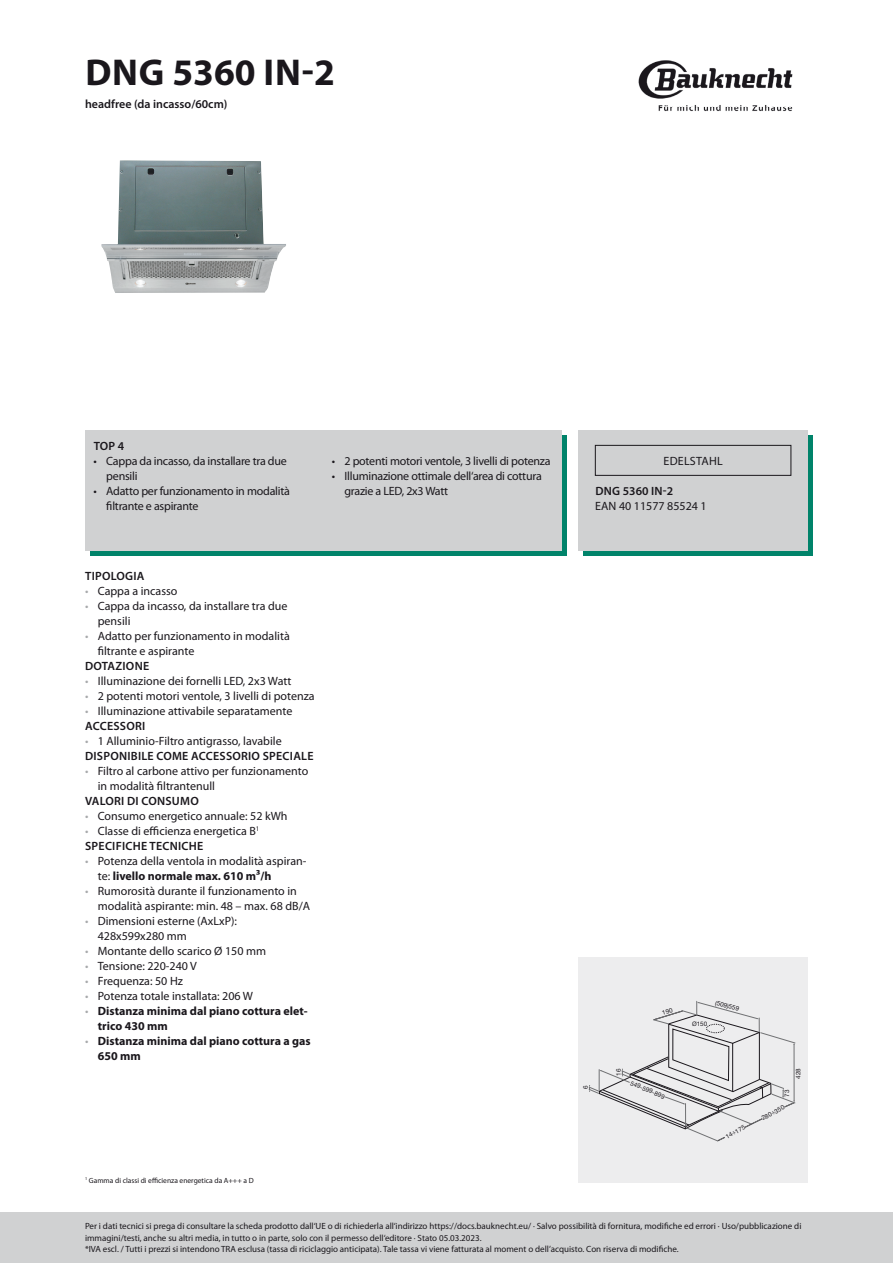
<style>
.page{position:relative;width:893px;height:1263px;background:#fff}
.page>*{position:absolute;margin:0;border:0;box-sizing:border-box;transform-origin:0 0}
.t1{font:700 37.5px "Myriad Pro";letter-spacing:.01em;color:#1a171c}
.t2{font:12px/15px "Myriad Pro";color:#1a171c}
.t3{font:12px/15px "Myriad Pro";letter-spacing:-.02em;color:#1a171c}
.t4{font:700 12px/15px "Myriad Pro";color:#1a171c}
.t5{font:600 12px "Myriad Pro";letter-spacing:.02em;color:#1a171c}
.t6{font:600 12px "Myriad Pro";color:#1a171c}
.t7{font:9px/11.2px "Myriad Pro";color:#1a171c}
.t8{font:7.5px "Myriad Pro";color:#1a171c}
.t9{font:6.3px "Helvetica Neue";color:#1a171c}
.t10{font:6.15px "Helvetica Neue";color:#1a171c}
.s1{color:#a7a9ab}
.s2{font-weight:600}
.s3{font-weight:700}
.s4{font-weight:400;color:#a7a9ab}
</style>
<div class="page">
<img style="left:638px;top:60px;width:155px;height:52px">
<div style="left:0;top:1212px;width:893px;height:51px;background:#d0d1d2"></div>
<img style="left:101px;top:160px;width:185px;height:133px">
<svg style="left:90px;top:436px;width:477px;height:120px;background:#228f7b"></svg>
<div style="left:85px;top:430px;width:476px;height:120px;background:#d0d1d2"></div>
<div style="left:584px;top:436px;width:229px;height:120px;background:#00836a"></div>
<div style="left:578px;top:430px;width:230px;height:120px;background:#d0d1d2"></div>
<div style="left:595px;top:445px;width:196px;height:30px;border:1px solid #1a171c"></div>
<div style="left:578px;top:958px;width:230px;height:225px;background:#ededee"></div>
<svg style="left:588px;top:1001px;width:207px;height:140px"></svg>
<h1 class="t1" style="left:85px;top:48px;width:251px">DNG 5360 IN-2</h1>
<p class="t6" style="left:85px;top:97px;width:144px">HEADFREE (DA INCASSO/60CM)</p>
<p class="t5" style="left:94px;top:439px;width:32px">TOP 4</p>
<p class="t3" style="left:106px;top:454px;width:182px;text-indent:-13px">• Cappa da incasso, da installare tra due pensili</p>
<p class="t3" style="left:106px;top:484px;width:185px;text-indent:-13px">• Adatto per funzionamento in modalità filtrante e aspirante</p>
<p class="t3" style="left:332px;top:454px;width:220px">• 2 potenti motori ventole, 3 livelli di potenza</p>
<p class="t3" style="left:344px;top:469px;width:199px;text-indent:-13px">• Illuminazione ottimale dell‘area di cottura grazie a LED, 2x3 Watt</p>
<p class="t5" style="left:85px;top:570px;width:61px">TIPOLOGIA</p>
<p class="t2" style="left:85px;top:584px;width:94px"><span class="s1">•</span> Cappa a incasso</p>
<p class="t2" style="left:98px;top:599px;width:191px;text-indent:-13px"><span class="s1">•</span> Cappa da incasso, da installare tra due pensili</p>
<p class="t2" style="left:98px;top:629px;width:193px;text-indent:-13px"><span class="s1">•</span> Adatto per funzionamento in modalità filtrante e aspirante</p>
<p class="t5" style="left:85px;top:660px;width:66px">DOTAZION E</p>
<p class="t2" style="left:85px;top:674px;width:208px"><span class="s1">•</span> Illuminazione dei fornelli LED, 2x3 Watt</p>
<p class="t2" style="left:85px;top:689px;width:231px"><span class="s1">•</span> 2 potenti motori ventole, 3 livelli di potenza</p>
<p class="t2" style="left:85px;top:704px;width:209px"><span class="s1">•</span> Illuminazione attivabile separatamente<br><span class="s2">ACCESSORI</span></p>
<p class="t2" style="left:85px;top:734px;width:198px"><span class="s1">•</span> 1 Alluminio-Filtro antigrasso, lavabile<br><span class="s2">DISPONI</span></p>
<p class="t5" style="left:131px;top:750px;width:184px">BILE COME ACCESSORIO SPECIALE</p>
<p class="t2" style="left:98px;top:764px;width:212px;text-indent:-13px"><span class="s1">•</span> Filtro al carbone attivo per funzionamento in modalità filtrantenull</p>
<p class="t5" style="left:85px;top:795px;width:113px">VALORI DI CONSUMO</p>
<p class="t2" style="left:85px;top:809px;width:204px"><span class="s1">•</span> Consumo energetico annuale: 52 kWh</p>
<p class="t2" style="left:85px;top:824px;width:176px"><span class="s1">•</span> Classe di efficienza energetica B<sup>1<br></sup><span class="s2">SPECIFICHE TECNICHE</span></p>
<p class="t2" style="left:98px;top:854px;width:210px;text-indent:-13px"><span class="s1">•</span> Potenza della ventola in modalità aspiran&shy;te: <span class="s3">livello normale max. 610 m³/h</span></p>
<p class="t2" style="left:98px;top:884px;width:214px;text-indent:-13px"><span class="s1">•</span> Rumorosità durante il funzionamento in modalità aspirante: min. 48 – max. 68 dB/A</p>
<p class="t2" style="left:98px;top:914px;width:141px;text-indent:-13px"><span class="s1">•</span> Dimensioni esterne (AxLxP):<br>428x599x280 mm</p>
<p class="t2" style="left:85px;top:944px;width:183px"><span class="s1">•</span> Montante dello scarico Ø 150 mm</p>
<p class="t2" style="left:85px;top:959px;width:113px"><span class="s1">•</span> Tensione: 220-240 V</p>
<p class="t2" style="left:85px;top:974px;width:100px"><span class="s1">•</span> Frequenza: 50 Hz</p>
<p class="t2" style="left:85px;top:989px;width:169px"><span class="s1">•</span> Potenza totale installata: 206 W</p>
<p class="t4" style="left:98px;top:1003px;width:211px;text-indent:-13px"><span class="s4">•</span> Distanza minima dal piano cottura elet&shy;trico 430 mm</p>
<p class="t4" style="left:98px;top:1033px;width:214px;text-indent:-13px"><span class="s4">•</span> Distanza minima dal piano cottura a gas<br>650 mm</p>
<p class="t8" style="left:85px;top:1176px;width:170px"><sup>1</sup> Gamma di classi di efficienza energetica da A+++ a D</p>
<p class="t2" style="left:663px;top:454px;width:58px">Edelstahl</p>
<p class="t5" style="left:595px;top:484px;width:79px">DNG 5360 IN-2</p>
<p class="t2" style="left:595px;top:499px;width:113px">EAN 40 11577 85524 1</p>
<p class="t9" style="left:581px;top:1089px;width:5px;rotate:-90deg">6</p>
<p class="t9" style="left:614px;top:1076px;width:9px;rotate:-90deg">16</p>
<p class="t9" style="left:633px;top:1078px;width:38px;rotate:23deg">549-599-899</p>
<p class="t9" style="left:717px;top:998px;width:26px;rotate:15deg">(509)559</p>
<p class="t10" style="left:692px;top:1019px;width:17px">Ø150</p>
<p class="t9" style="left:724px;top:1133px;width:23px;rotate:-28deg">14÷175</p>
<p class="t9" style="left:794px;top:1078px;width:12px;rotate:-90deg">428</p>
<p class="t9" style="left:782px;top:1097px;width:9px;rotate:-90deg">73</p>
<p class="t9" style="left:760px;top:1114px;width:26px;rotate:-28deg">280÷350</p>
<p class="t7" style="left:85px;top:1221px;width:718px">Per i dati tecnici si prega di consultare la scheda prodotto dall‘UE o di richiederla all‘indirizzo https://docs.bauknecht.eu/ · Salvo possibilità di fornitura, modifiche ed errori · Uso/pubblicazione di immagini/testi, anche su altri media, in tutto o in parte, solo con il permesso dell‘editore · Stato 05.03.2023.<br>*IVA escl. / Tutti i prezzi si intendono TRA esclusa (tassa di riciclaggio anticipata). Tale tassa vi viene fatturata al moment o dell’acquisto. Con riserva di modifiche.</p>
</div>
